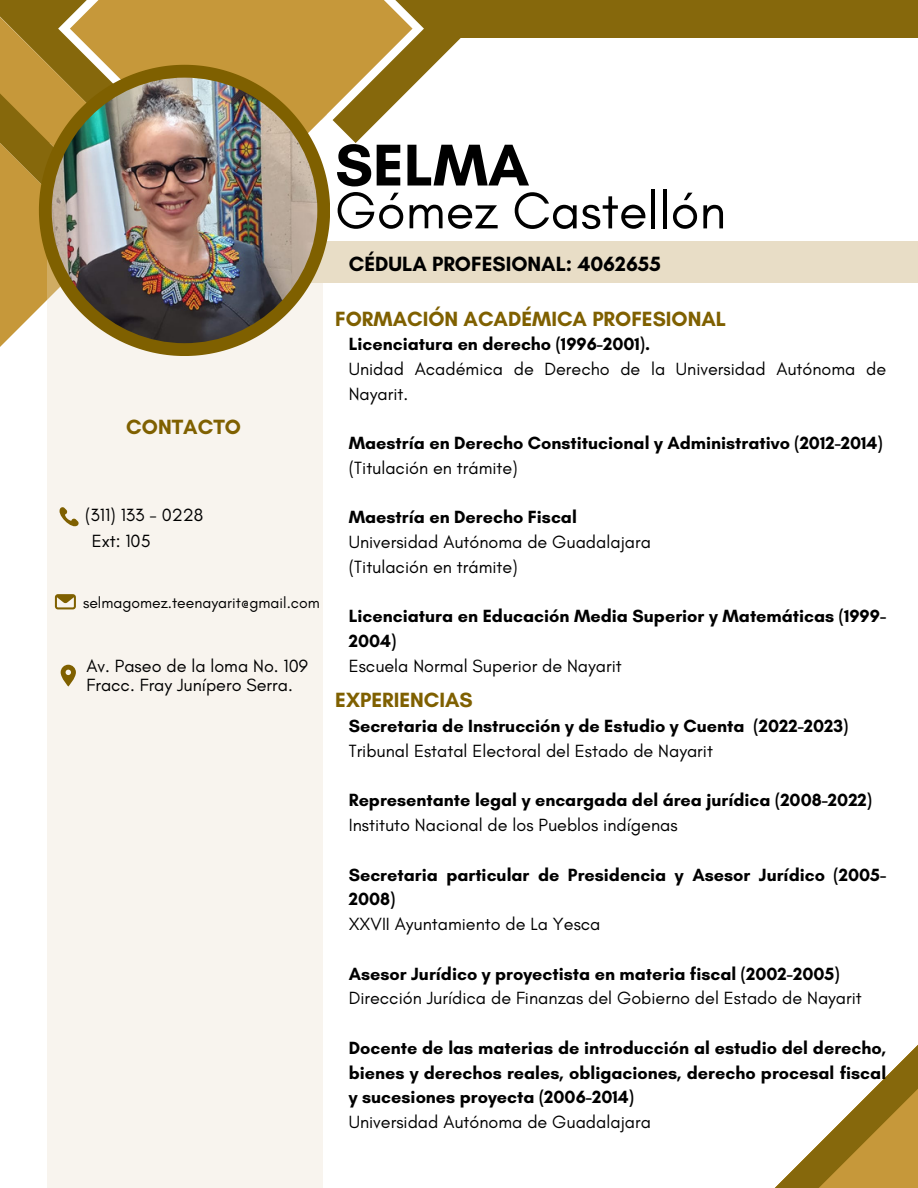
<style>
.page{position:relative;width:918px;height:1188px;background:#fff}
.page>*{position:absolute;margin:0;border:0;box-sizing:border-box;transform-origin:0 0}
.t1{font:700 60px "Glacial Indifference";color:#000}
.t2{font:52.5px "Glacial Indifference";color:#000}
.t3{font:700 21px "Glacial Indifference";color:#7f6000}
.t4{font:700 21px "Glacial Indifference";color:#000}
.t5{font:700 18px/24.8px "Glacial Indifference";color:#000}
.t6{font:18px/24.8px "Glacial Indifference";color:#000}
.t7{font:15.75px "Glacial Indifference";color:#000}
.s1{font-weight:700}
.s2{font-weight:400}
</style>
<div class="page">
<svg style="left:775px;top:1045px;width:143px;height:143px"></svg>
<div style="left:195px;top:242px;width:723px;height:41px;background:#e8ddc6"></div>
<div style="left:150px;top:0;width:183px;height:121px;background:#c6983a"></div>
<svg style="left:333px;top:0;width:128px;height:143px"></svg>
<svg style="left:0;top:0;width:150px;height:347px;background:#b8923c"></svg>
<div style="left:47px;top:210px;width:275px;height:978px;background:#f8f4ee"></div>
<svg style="left:39px;top:65px;width:291px;height:291px"></svg>
<img style="left:52px;top:78px;width:265px;height:265px;border-radius:50%">
<div style="left:446px;top:0;width:472px;height:38px;background:#86680c"></div>
<svg style="left:59px;top:507px;width:20px;height:20px"></svg>
<svg style="left:55px;top:594px;width:21px;height:15px"></svg>
<svg style="left:61px;top:665px;width:15px;height:21px"></svg>
<h1 class="t3" style="left:126px;top:414px;width:116px">CONTACTO</h1>
<h4 class="t6" style="left:85px;top:503px;width:120px">(311) 133 - 0228</h4>
<h3 class="t6" style="left:92px;top:528px;width:60px">Ext: 105</h3>
<h3 class="t7" style="left:83px;top:593px;width:238px">selmagomez.teenayarit@gmail.com</h3>
<h4 class="t6" style="left:86px;top:656px;width:223px;line-height:19.2px">Av. Paseo de la loma No. 109<br>Fracc. Fray Junípero Serra.</h4>
<p class="t1" style="left:335px;top:129px;width:196px">SELMA</p>
<p class="t2" style="left:335px;top:179px;width:392px">Gómez Castellón</p>
<p class="t4" style="left:349px;top:251px;width:314px">CÉDULA PROFESIONAL: 4062655</p>
<h2 class="t3" style="left:335px;top:306px;width:392px">FORMACIÓN ACADÉMICA PROFESIONAL</h2>
<p class="t6" style="left:349px;top:332px;width:539px"><span class="s1">Licenciatura en derecho (1996-2001).<br></span>Unidad Académica de Derecho de la Universidad Autónoma de<br>Nayarit.</p>
<p class="t5" style="left:349px;top:431px;width:535px">Maestría en Derecho Constitucional y Administrativo (2012-2014) <span class="s2">(Titulación en trámite)</span></p>
<p class="t6" style="left:349px;top:505px;width:304px"><span class="s1">Maestría en Derecho Fiscal<br></span>Universidad Autónoma de Guadalajara (Titulación en trámite)</p>
<p class="t5" style="left:349px;top:604px;width:539px">Licenciatura en Educación Media Superior y Matemáticas (1999-<br>2004)<br><span class="s2">Escuela Normal Superior de Nayarit</span></p>
<p class="t3" style="left:335px;top:687px;width:139px">EXPERIENCIAS</p>
<h4 class="t5" style="left:349px;top:713px;width:501px">Secretaria de Instrucción y de Estudio y Cuenta (2022-2023)</h4>
<h3 class="t6" style="left:349px;top:738px;width:366px">Tribunal Estatal Electoral del Estado de Nayarit</h3>
<h3 class="t5" style="left:349px;top:788px;width:525px">Representante legal y encargada del área jurídica (2008-2022)<br><span class="s2">Instituto Nacional de los Pueblos indígenas</span></h3>
<h3 class="t5" style="left:349px;top:862px;width:539px">Secretaria particular de Presidencia y Asesor Jurídico (2005-</h3>
<h3 class="t6" style="left:349px;top:887px;width:253px"><span class="s1">2008)<br></span>XXVII Ayuntamiento de La Yesca</h3>
<h3 class="t5" style="left:349px;top:961px;width:492px">Asesor Jurídico y proyectista en materia fiscal (2002-2005)</h3>
<h4 class="t6" style="left:349px;top:986px;width:515px">Dirección Jurídica de Finanzas del Gobierno del Estado de Nayarit</h4>
<h4 class="t5" style="left:349px;top:1035px;width:539px">Docente de las materias de introducción al estudio del derecho,</h4>
<h4 class="t5" style="left:349px;top:1060px;width:539px">bienes y derechos reales, obligaciones, derecho procesal fiscal y sucesiones proyecta (2006-2014)<br><span class="s2">Universidad Autónoma de Guadalajara</span></h4>
</div>
